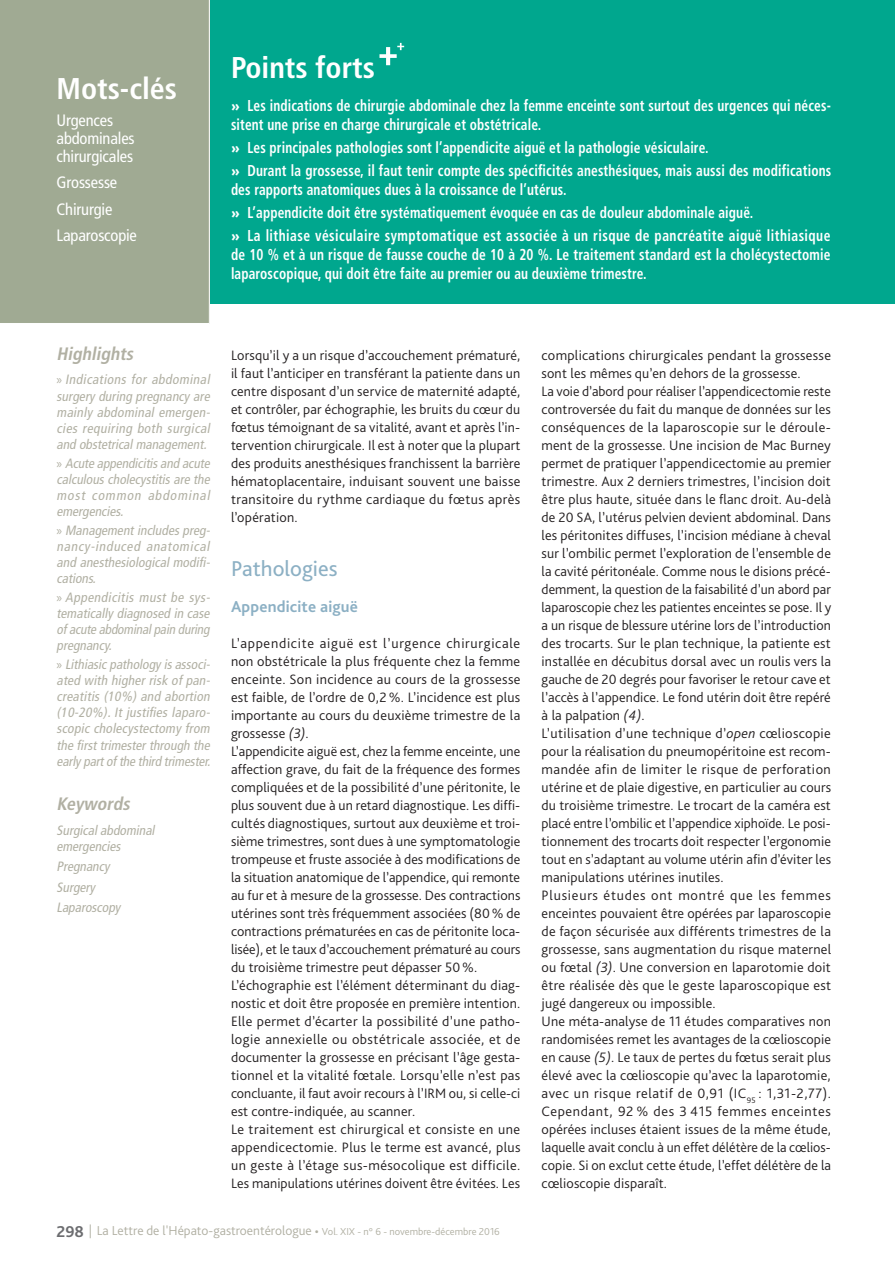
<style>
.page{position:relative;width:896px;height:1266px;background:#fff}
.page>*{position:absolute;margin:0;border:0;box-sizing:border-box;transform-origin:0 0}
.t1{font:700 condensed 30px "Frutiger LT Std";color:#fff}
.t2{font:22.5px "Bliss Pro";color:#8cb0c4}
.t3{font:italic 700 condensed 18px "Frutiger LT Std";color:#b1b0a3}
.t4{font:condensed 16.5px/18px "Frutiger LT Std";letter-spacing:-.01em;color:#fff}
.t5{font:700 16.5px "Bliss Pro";letter-spacing:.01em;color:#8cb0c4}
.t6{font:700 condensed 15.75px/23px "Frutiger LT Std";letter-spacing:.01em;color:#fff;scale:.85 1}
.t7{font:300 14.25px/18px "Bliss Pro";letter-spacing:.01em;color:#231f20}
.t8{font:italic condensed 13.5px/16.2px "Frutiger LT Std";letter-spacing:.015em;color:#b1b0a3;text-align:justify}
.t9{font:300 13.5px "Bliss Pro";color:#b1b0a3}
.s1{font-family:"Bliss Pro";font-weight:800;font-stretch:normal}
.s2{font-family:"Myriad Pro";font-style:normal;font-stretch:normal}
.s3{font-style:italic}
.s4{font-weight:700;font-size:16.5px;color:#6c6d70}
.s5{font-size:10.5px}
</style>
<div class="page">
<div style="left:0;top:0;width:894px;height:303px;background:#00a78e"></div>
<div style="left:0;top:0;width:210px;height:324px;background:#a0aa93"></div>
<svg style="left:379px;top:43px;width:25px;height:22px"></svg>
<p class="t1" style="left:57px;top:71px;width:122px">Mots-clés</p>
<p class="t4" style="left:57px;top:111px;width:80px">Urgences abdominales chirurgicales</p>
<p class="t4" style="left:57px;top:169px;width:82px;line-height:26.5px">Grossesse<br>Chirurgie<br>Laparoscopie</p>
<p class="t1" style="left:231px;top:50px;width:145px">Points forts</p>
<p class="t6" style="left:231px;top:97px;width:707px;line-height:18.8px"><span class="s1">»</span> Les indications de chirurgie abdominale chez la femme enceinte sont surtout des urgences qui néces&shy;sitent une prise en charge chirurgicale et obstétricale.</p>
<p class="t6" style="left:231px;top:136px;width:707px"><span class="s1">»</span> Les principales pathologies sont l’appendicite aiguë et la pathologie vésiculaire.<br><span class="s1">»</span> Durant la grossesse, il faut tenir compte des spécificités anesthésiques, mais aussi des modifications</p>
<p class="t6" style="left:231px;top:178px;width:706px">des rapports anatomiques dues à la croissance de l’utérus.<br><span class="s1">»</span> L’appendicite doit être systématiquement évoquée en cas de douleur abdominale aiguë.<br><span class="s1">»</span> La lithiase vésiculaire symptomatique est associée à un risque de pancréatite aiguë lithiasique</p>
<p class="t6" style="left:231px;top:245px;width:706px;line-height:18.8px">de 10 % et à un risque de fausse couche de 10 à 20 %. Le traitement standard est la cholécystectomie laparoscopique, qui doit être faite au premier ou au deuxième trimestre.</p>
<p class="t3" style="left:57px;top:343px;width:82px">Highlights</p>
<p class="t8" style="left:57px;top:372px;width:157px"><span class="s2">»</span> Indications for abdominal surgery during pregnancy are mainly abdominal emergen&shy;cies requiring both surgical and obstetricalmanagement.</p>
<p class="t8" style="left:57px;top:455px;width:157px"><span class="s2">»</span> Acute appendicitisand acute calculouscholecystitisare the most common abdominal emergencies.</p>
<p class="t8" style="left:57px;top:522px;width:157px"><span class="s2">»</span> Managementincludespreg&shy;nancy-induced anatomical and anesthesiological modifi&shy;cations.</p>
<p class="t8" style="left:57px;top:589px;width:157px"><span class="s2">»</span> Appendicitis must be sys&shy;tematically diagnosed in case ofacute abdominalpain during pregnancy.</p>
<p class="t8" style="left:57px;top:655px;width:158px"><span class="s2">»</span> Lithiasic pathology isassoci&shy;ated with higher risk of pan&shy;creatitis (10%) and abortion (10-20%). It justifies laparo&shy;scopic cholecystectomy from the firsttrimesterthrough the early partofthe third trimester.</p>
<p class="t3" style="left:57px;top:793px;width:78px">Keywords</p>
<p class="t8" style="left:57px;top:822px;width:102px">Surgicalabdominal emergencies</p>
<p class="t8" style="left:57px;top:856px;width:65px;line-height:20.4px;text-align:left">Pregnancy<br>Surgery<br>Laparoscopy</p>
<p class="t7" style="left:231px;top:345px;width:291px;text-align:justify">Lorsqu’il y a un risque d’accouchement prématuré, il faut l’anticiper en transférant la patiente dans un centre disposant d’un service de maternité adapté, et contrôler, par échographie, les bruits du cœur du fœtus témoignant de sa vitalité, avant et après l’in&shy;tervention chirurgicale. Il est à noter que la plupart des produits anesthésiques franchissent la barrière hématoplacentaire, induisant souvent une baisse transitoire du rythme cardiaque du fœtus après l’opération.</p>
<p class="t2" style="left:231px;top:554px;width:108px">Pathologies</p>
<p class="t5" style="left:231px;top:596px;width:129px">Appendicite aiguë</p>
<p class="t7" style="left:231px;top:633px;width:291px">L’appendicite aiguë est l’urgence chirurgicale non obstétricale la plus fréquente chez la femme enceinte. Son incidence au cours de la grossesse est faible, de l’ordre de 0,2 %. L’incidence est plus importante au cours du deuxième trimestre de la grossesse <span class="s3">(3)</span>.<br>L’appendicite aiguë est, chez la femme enceinte, une affection grave, du fait de la fréquence des formes compliquées et de la possibilité d’une péritonite, le plus souvent due à un retard diagnostique. Les diffi&shy;cultés diagnostiques, surtout aux deuxième et troi&shy;sième trimestres, sont dues à une symptomatologie trompeuse et fruste associée à des modifications de la situation anatomique de l’appendice, qui remonte au fur et à mesure de la grossesse. Des contractions utérines sont très fréquemment associées (80 % de contractions prématurées en cas de péritonite loca&shy;lisée), et le taux d’accouchement prématuré au cours du troisième trimestre peut dépasser 50 %.<br>L’échographie est l’élément déterminant du diag&shy;nostic et doit être proposée en première intention.<br>Elle permet d’écarter la possibilité d’une patho&shy;logie annexielle ou obstétricale associée, et de documenter la grossesse en précisant l’âge gesta&shy;tionnel et la vitalité fœtale. Lorsqu’elle n’est pas concluante, il faut avoir recours à l’IRM ou, si celle-ci est contre-indiquée, au scanner.<br>Le traitement est chirurgical et consiste en une appendicectomie. Plus le terme est avancé, plus un geste à l’étage sus-mésocolique est difficile.<br>Les manipulations utérines doivent être évitées. Les</p>
<p class="t7" style="left:541px;top:345px;width:291px">complications chirurgicales pendant la grossesse sont les mêmes qu’en dehors de la grossesse.<br>La voie d’abord pour réaliser l’appendicectomie reste controversée du fait du manque de données sur les conséquences de la laparoscopie sur le déroule&shy;ment de la grossesse. Une incision de Mac Burney permet de pratiquer l’appendicectomie au premier trimestre. Aux 2 derniers trimestres, l’incision doit être plus haute, située dans le flanc droit. Au-delà de 20 SA, l’utérus pelvien devient abdominal. Dans les péritonites diffuses, l’incision médiane à cheval sur l’ombilic permet l’exploration de l’ensemble de la cavité péritonéale. Comme nous le disions précé&shy;demment, la question de la faisabilité d’un abord par laparoscopie chez les patientes enceintes se pose. Il y a un risque de blessure utérine lors de l’introduction des trocarts. Sur le plan technique, la patiente est installée en décubitus dorsal avec un roulis vers la gauche de 20 degrés pour favoriser le retour cave et l’accès à l’appendice. Le fond utérin doit être repéré à la palpation <span class="s3">(4)</span>.<br>L’utilisation d’une technique d’<span class="s3">open</span> cœlioscopie pour la réalisation du pneumopéritoine est recom&shy;mandée afin de limiter le risque de perforation utérine et de plaie digestive, en particulier au cours du troisième trimestre. Le trocart de la caméra est placé entre l’ombilic et l’appendice xiphoïde. Le posi&shy;tionnement des trocarts doit respecter l’ergonomie tout en s’adaptant au volume utérin afin d’éviter les manipulations utérines inutiles.<br>Plusieurs études ont montré que les femmes enceintes pouvaient être opérées par laparoscopie de façon sécurisée aux différents trimestres de la grossesse, sans augmentation du risque maternel ou fœtal <span class="s3">(3)</span>. Une conversion en laparotomie doit être réalisée dès que le geste laparoscopique est jugé dangereux ou impossible.<br>Une méta-analyse de 11 études comparatives non randomisées remet les avantages de la cœlioscopie en cause <span class="s3">(5)</span>. Le taux de pertes du fœtus serait plus élevé avec la cœlioscopie qu’avec la laparotomie, avec un risque relatif de 0,91 (IC<sub>95</sub> : 1,31-2,77).<br>Cependant, 92 % des 3 415 femmes enceintes opérées incluses étaient issues de la même étude, laquelle avait conclu à un effet délétère de la cœlios&shy;copie. Si on exclut cette étude, l’effet délétère de la cœlioscopie disparaît.</p>
<p class="t9" style="left:57px;top:1221px;width:445px"><span class="s4">298</span> | La Lettre de l'Hépato-gastroentérologue • <span class="s5">Vol. XIX - n° 6 - novembre-décembre 2016</span></p>
</div>
